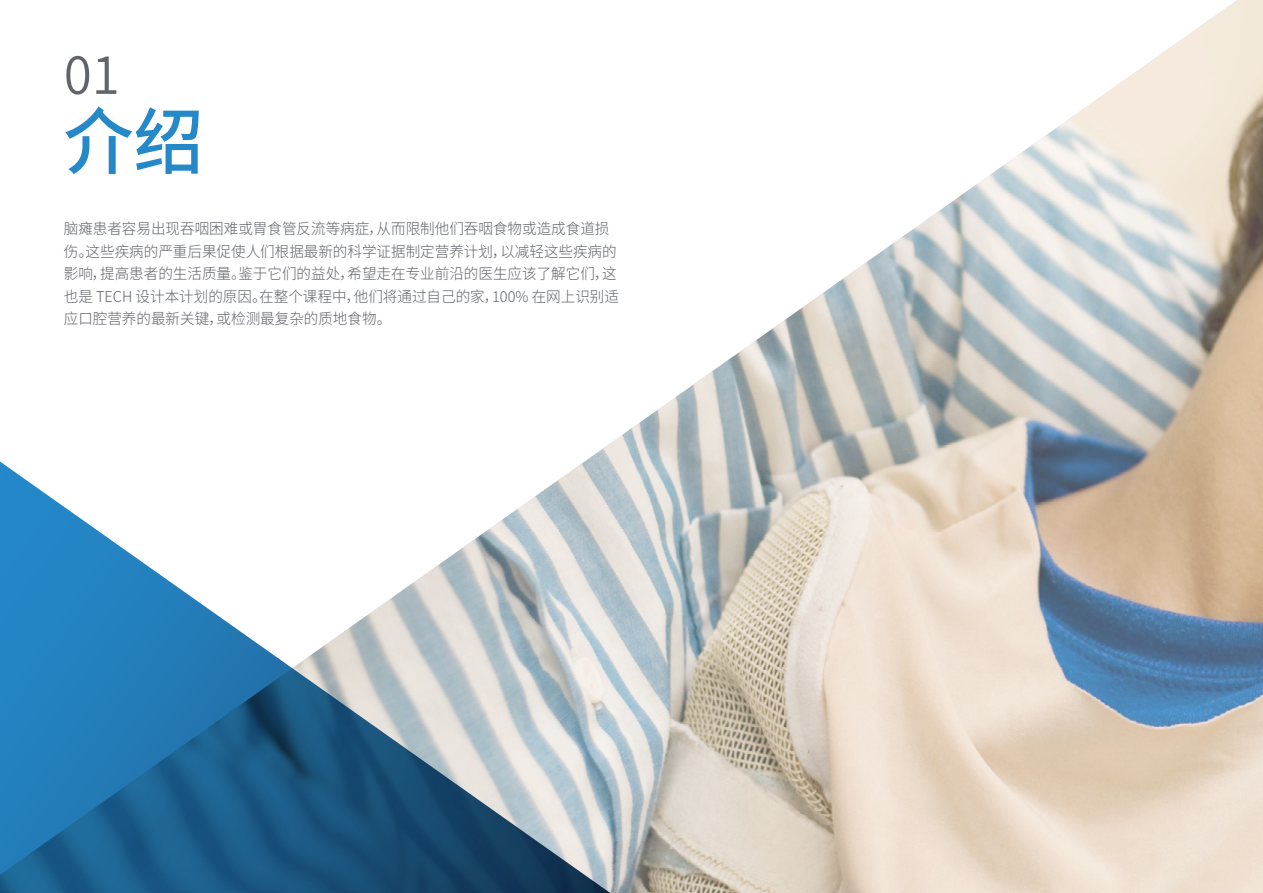
<style>
.page{position:relative;width:1263px;height:893px;background:#fff}
.page>*{position:absolute;margin:0;border:0;box-sizing:border-box;transform-origin:0 0}
.t1{font:500 72px "Source Han Sans CN";color:#2488c9}
.t2{font:52.5px "Source Han Sans CN";color:#61646a}
.t3{font:300 15px/22.5px "Source Han Sans CN";color:#61646a}
</style>
<div class="page">
<img style="left:607px;top:0;width:656px;height:893px">
<svg style="left:0;top:446px;width:640px;height:447px"></svg>
<h2 class="t2" style="left:64px;top:45px;width:57px">01</h2>
<h1 class="t1" style="left:64px;top:101px;width:141px">介绍</h1>
<p class="t3" style="left:64px;top:218px;width:557px">脑瘫患者容易出现吞咽困难或胃食管反流等病症，从而限制他们吞咽食物或造成食道损伤。这些疾病的严重后果促使人们根据最新的科学证据制定营养计划，以减轻这些疾病的影响，提高患者的生活质量。鉴于它们的益处，希望走在专业前沿的医生应该了解它们，这也是 TECH 设计本计划的原因。在整个课程中，他们将通过自己的家，100% 在网上识别适应口腔营养的最新关键，或检测最复杂的质地食物。</p>
</div>
